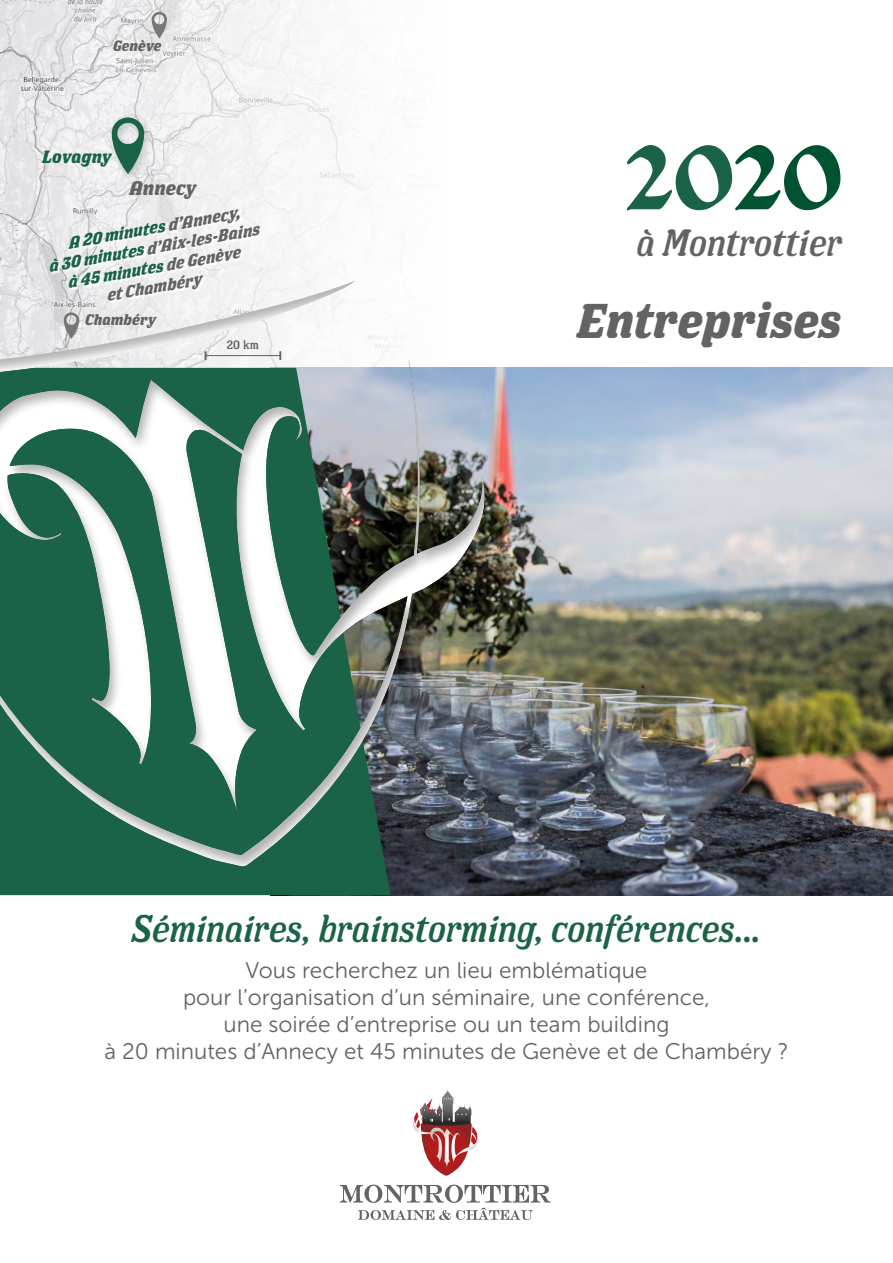
<style>
.page{position:relative;width:893px;height:1263px;background:#fff}
.page>*{position:absolute;margin:0;border:0;box-sizing:border-box;transform-origin:0 0}
.t1{font:84px "Deutsch Gothic";color:#1b6346}
.t2{font:italic 700 48px "Los Feliz OT";color:#646363}
.t3{font:italic 37.5px "Los Feliz OT";color:#1b6346}
.t4{font:italic 37.5px "Los Feliz OT";color:#646363}
.t5{font:22.5px/27px "Museo Sans 300";color:#646363;text-align:center}
.t6{font:italic 700 19.5px "Los Feliz OT";color:#646363}
.t7{font:italic 700 17.55px "Los Feliz OT";color:#1b6346}
.t8{font:italic 700 16.5px "Los Feliz OT";color:#1b6346}
.t9{font:italic 700 16.5px "Los Feliz OT";color:#646363}
.t10{font:italic 700 15px "Los Feliz OT";color:#646363}
.t11{font:italic 700 14.7px "Los Feliz OT";color:#646363}
.t12{font:12px "Los Feliz OT";color:#646363}
.s1{color:#646363}
.s2{color:#1b6346}
.s3{color:#015231}
</style>
<div class="page">
<img style="left:0;top:0;width:414px;height:261px">
<img style="left:390px;top:368px;width:503px;height:527px">
<svg style="left:340px;top:1184px;width:211px;height:36px"></svg>
<svg style="left:413px;top:1089px;width:65px;height:87px"></svg>
<svg style="left:51px;top:210px;width:210px;height:51px;fill:#f2f2f4"></svg>
<svg style="left:152px;top:12px;width:15px;height:27px"></svg>
<div style="left:0;top:867px;width:390px;height:28px;background:#1b6346"></div>
<div style="left:0;top:261px;width:509px;height:606px;background:#000;opacity:.3"></div>
<div style="left:106px;top:113px;width:50px;height:72px;background:#000;opacity:.2"></div>
<svg style="left:112px;top:117px;width:32px;height:57px;background:#7da193"></svg>
<svg style="left:0;top:281px;width:355px;height:99px"></svg>
<p class="t11" style="left:113px;top:38px;width:50px">Genève</p>
<p class="t7" style="left:43px;top:148px;width:71px">Lovagny</p>
<p class="t6" style="left:130px;top:179px;width:68px">Annecy</p>
<p class="t8" style="left:67px;top:235px;width:176px;rotate:-10deg">A 20 minutes <span class="s1">d’Annecy,</span></p>
<p class="t9" style="left:47px;top:258px;width:215px;rotate:-10deg"><span class="s2">à 30 minutes</span> d’Aix-les-Bains</p>
<p class="t8" style="left:66px;top:274px;width:177px;rotate:-10deg">à 45 minutes <span class="s1">de Genève</span></p>
<p class="t9" style="left:105px;top:287px;width:98px;rotate:-10deg">et Chambéry</p>
<p class="t10" style="left:85px;top:313px;width:72px">Chambéry</p>
<p class="t12" style="left:227px;top:339px;width:34px">20 km</p>
<h1 class="t1" style="left:625px;top:139px;width:218px">20<span class="s3">20</span></h1>
<h3 class="t4" style="left:637px;top:223px;width:207px">à Montrottier</h3>
<h2 class="t2" style="left:578px;top:297px;width:266px">Entreprises</h2>
<h3 class="t3" style="left:131px;top:910px;width:632px">Séminaires, brainstorming, conférences...</h3>
<p class="t5" style="left:104px;top:957px;width:686px">Vous recherchez un lieu emblématique<br>pour l’organisation d’un séminaire, une conférence,<br>une soirée d’entreprise ou un team building<br>à 20 minutes d’Annecy et 45 minutes de Genève et de Chambéry ?</p>
</div>
